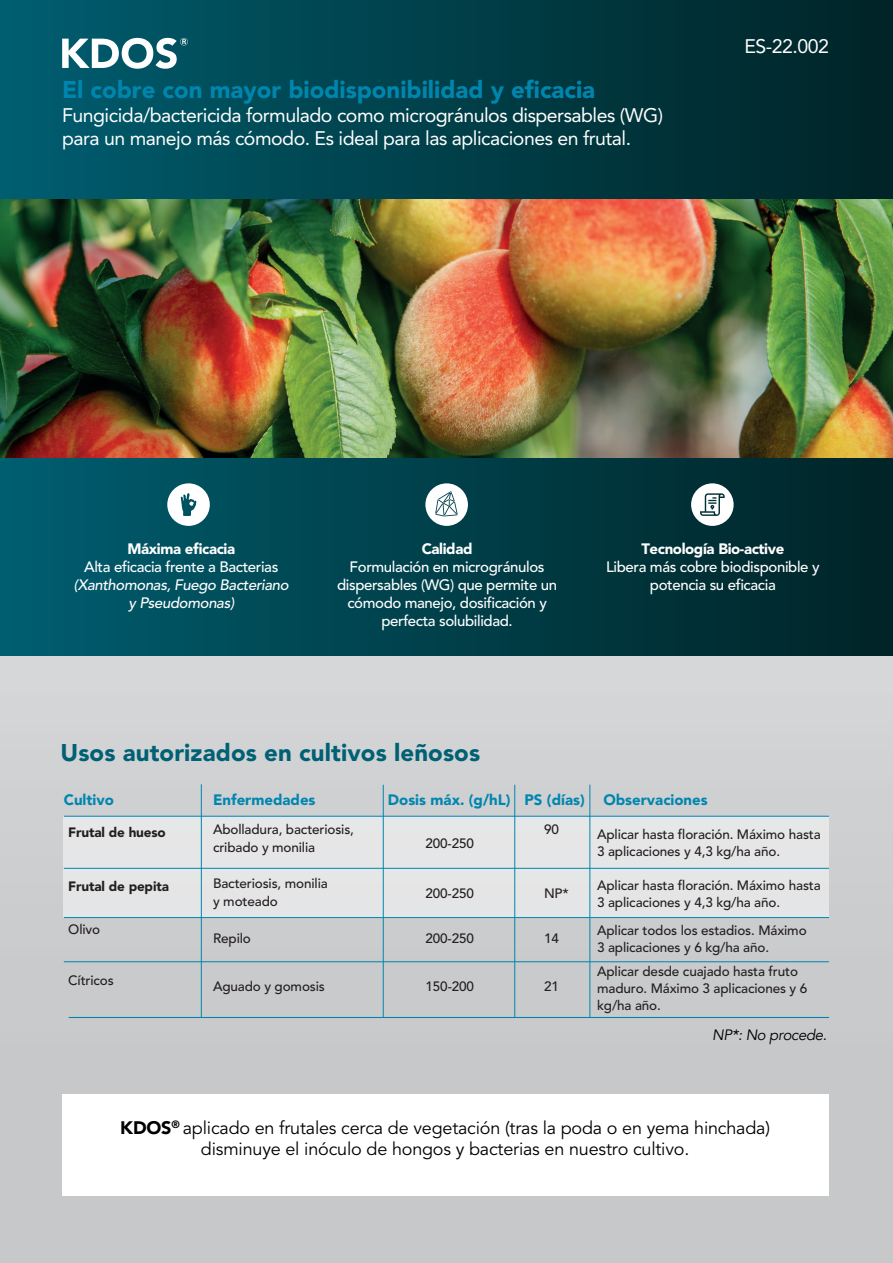
<style>
.page{position:relative;width:893px;height:1263px;background:#fff}
.page>*{position:absolute;margin:0;border:0;box-sizing:border-box;transform-origin:0 0}
.t1{font:900 24px "Avenir LT Pro";color:#0086ae}
.t2{font:900 24px "Avenir LT Pro";letter-spacing:.005em;color:#006074}
.t3{font:19.5px/23.4px "Avenir LT Pro";letter-spacing:-.025em;color:#fff}
.t4{font:18px/21px "Avenir LT Pro";letter-spacing:-.01em;color:#000001;text-align:center}
.t5{font:500 15px/18px "Avenir LT Pro";letter-spacing:-.025em;color:#fff;text-align:center}
.t6{font:900 15px "Avenir LT Pro";color:#0086ae}
.t7{font:900 15px "Avenir LT Pro";letter-spacing:-.025em;color:#fff}
.t8{font:italic 500 15px/18px "Avenir LT Pro";letter-spacing:-.025em;color:#fff;text-align:center}
.t9{font:italic 15px "Avenir";letter-spacing:-.025em;color:#000001}
.t10{font:500 13.5px/17px "Avenir LT Pro";letter-spacing:-.01em;color:#231f20}
.t11{font:900 13.5px "Avenir LT Pro";letter-spacing:-.01em;color:#231f20}
.s1{font-weight:900}
</style>
<div class="page">
<div style="left:0;top:32px;width:893px;height:1231px;background:linear-gradient(to right,#cccdcf,#cccdcf)"></div>
<img style="left:0;top:198px;width:892px;height:261px">
<div style="left:0;top:0;width:892px;height:198px;background:linear-gradient(to right,#005d6f,#002326)"></div>
<div style="left:0;top:459px;width:893px;height:196px;background:linear-gradient(to right,#005d6f,#002326)"></div>
<svg style="left:167px;top:483px;width:43px;height:43px"></svg>
<svg style="left:62px;top:38px;width:126px;height:31px"></svg>
<svg style="left:425px;top:483px;width:43px;height:43px"></svg>
<svg style="left:691px;top:483px;width:43px;height:43px"></svg>
<div style="left:62px;top:1093px;width:767px;height:102px;background:#fff"></div>
<hr style="left:64px;top:961px;width:765px;height:1px;background:#0086ae">
<hr style="left:69px;top:1017px;width:760px;height:1px;background:#0086ae">
<div style="left:64px;top:816px;width:765px;height:101px;background:#e5e6e7"></div>
<hr style="left:201px;top:784px;width:1px;height:233px;background:#0086ae">
<hr style="left:383px;top:785px;width:1px;height:232px;background:#0086ae">
<hr style="left:514px;top:785px;width:1px;height:232px;background:#0086ae">
<hr style="left:590px;top:785px;width:1px;height:232px;background:#0086ae">
<hr style="left:64px;top:816px;width:765px;height:1px;background:#0086ae">
<hr style="left:64px;top:868px;width:765px;height:1px;background:#0086ae">
<hr style="left:64px;top:917px;width:765px;height:1px;background:#0086ae">
<h1 class="t1" style="left:62px;top:75px;width:534px">El cobre con mayor biodisponibilidad y eficacia</h1>
<h2 class="t3" style="left:62px;top:103px;width:602px">Fungicida/bactericida formulado como microgránulos dispersables (WG) para un manejo más cómodo. Es ideal para las aplicaciones en frutal.</h2>
<h2 class="t3" style="left:744px;top:34px;width:86px">ES-22.002</h2>
<p class="t7" style="left:127px;top:540px;width:109px">Máxima eficacia</p>
<p class="t5" style="left:84px;top:558px;width:196px">Alta eficacia frente a Bacterias</p>
<p class="t8" style="left:74px;top:576px;width:216px">(Xanthomonas, Fuego Bacteriano y Pseudomonas)</p>
<p class="t7" style="left:422px;top:540px;width:52px">Calidad</p>
<p class="t5" style="left:337px;top:558px;width:222px">Formulación en microgránulos dispersables (WG) que permite un cómodo manejo, dosificación y perfecta solubilidad.</p>
<h1 class="t2" style="left:60px;top:738px;width:421px">Usos autorizados en cultivos leñosos</h1>
<p class="t7" style="left:641px;top:540px;width:145px">Tecnología Bio-active</p>
<p class="t5" style="left:606px;top:558px;width:215px">Libera más cobre biodisponible y potencia su eficacia</p>
<p class="t6" style="left:64px;top:790px;width:52px">Cultivo</p>
<p class="t6" style="left:213px;top:790px;width:104px">Enfermedades</p>
<p class="t6" style="left:388px;top:790px;width:321px">Dosis máx. (g/hL) PS (días) Observaciones</p>
<p class="t11" style="left:68px;top:824px;width:99px">Frutal de hueso</p>
<p class="t11" style="left:68px;top:878px;width:102px">Frutal de pepita</p>
<p class="t10" style="left:68px;top:921px;width:33px">Olivo</p>
<p class="t10" style="left:68px;top:972px;width:47px">Cítricos</p>
<p class="t10" style="left:213px;top:821px;width:142px;line-height:18px">Abolladura, bacteriosis, cribado y monilia</p>
<p class="t10" style="left:213px;top:874px;width:116px;line-height:18px">Bacteriosis, monilia y moteado</p>
<p class="t10" style="left:213px;top:930px;width:39px">Repilo</p>
<p class="t10" style="left:213px;top:978px;width:113px">Aguado y gomosis</p>
<p class="t10" style="left:426px;top:835px;width:50px">200-250</p>
<p class="t10" style="left:426px;top:885px;width:50px">200-250</p>
<p class="t10" style="left:426px;top:930px;width:50px">200-250</p>
<p class="t10" style="left:426px;top:978px;width:50px">150-200</p>
<p class="t10" style="left:544px;top:821px;width:16px">90</p>
<p class="t10" style="left:544px;top:885px;width:26px">NP*</p>
<p class="t10" style="left:544px;top:930px;width:16px">14</p>
<p class="t10" style="left:544px;top:978px;width:16px">21</p>
<p class="t10" style="left:597px;top:826px;width:225px">Aplicar hasta floración. Máximo hasta<br>3 aplicaciones y 4,3 kg/ha año.</p>
<p class="t10" style="left:597px;top:877px;width:225px">Aplicar hasta floración. Máximo hasta<br>3 aplicaciones y 4,3 kg/ha año.</p>
<p class="t10" style="left:597px;top:922px;width:211px">Aplicar todos los estadios. Máximo<br>3 aplicaciones y 6 kg/ha año.</p>
<p class="t10" style="left:597px;top:963px;width:212px">Aplicar desde cuajado hasta fruto maduro. Máximo 3 aplicaciones y 6 kg/ha año.</p>
<p class="t9" style="left:712px;top:1026px;width:116px">NP*: No procede.</p>
<h3 class="t4" style="left:120px;top:1118px;width:651px"><span class="s1">KDOS</span><sup>®</sup> aplicado en frutales cerca de vegetación (tras la poda o en yema hinchada) disminuye el inóculo de hongos y bacterias en nuestro cultivo.</h3>
</div>
